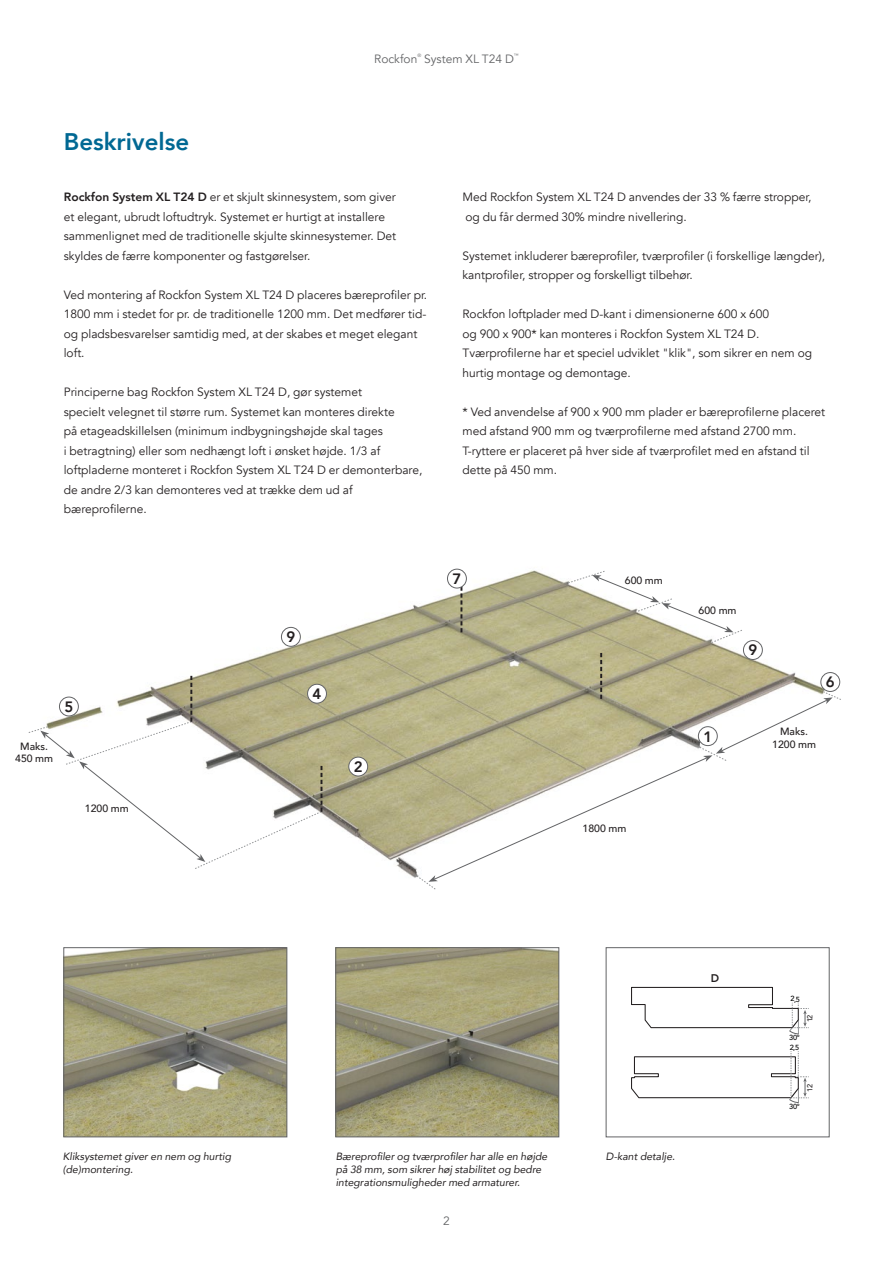
<style>
.page{position:relative;width:893px;height:1263px;background:#fff}
.page>*{position:absolute;margin:0;border:0;box-sizing:border-box;transform-origin:0 0}
.t1{font:800 24px "Avenir";color:#006893}
.t2{font:800 15px "Avenir";color:#231f20}
.t3{font:12px/19.5px "Avenir";color:#231f20}
.t4{font:12px "Avenir";color:#636466}
.t5{font:800 10.95px "Avenir";color:#231f20}
.t6{font:italic 10.5px/12.6px "Avenir";color:#231f20}
.t7{font:500 10.5px/12.6px "Avenir";color:#231f20;text-align:center}
.t8{font:500 7.35px "Avenir";color:#000}
.t9{font:500 7.35px "Avenir";color:#231f20}
.t10{font:4.8px "Avenir";color:#636466}
.s1{font-weight:800}
</style>
<div class="page">
<img style="left:190px;top:568px;width:573px;height:310px">
<img style="left:66px;top:949px;width:219px;height:186px">
<div style="left:64px;top:947px;width:223px;height:190px;border:1px solid #636466"></div>
<svg style="left:460px;top:587px;width:2px;height:45px"></svg>
<div style="left:743px;top:640px;width:19px;height:19px;background:#fff;border-radius:50%"></div>
<div style="left:743px;top:640px;width:19px;height:20px;border:1px solid #636466;border-radius:50%"></div>
<div style="left:281px;top:627px;width:19px;height:19px;background:#fff;border-radius:50%"></div>
<div style="left:281px;top:627px;width:19px;height:19px;border:1px solid #636466;border-radius:50%"></div>
<div style="left:447px;top:569px;width:19px;height:19px;background:#fff;border-radius:50%"></div>
<div style="left:447px;top:569px;width:20px;height:19px;border:1px solid #636466;border-radius:50%"></div>
<svg style="left:308px;top:684px;width:18px;height:19px"></svg>
<div style="left:307px;top:684px;width:20px;height:19px;border:1px solid #636466;border-radius:50%"></div>
<div style="left:349px;top:757px;width:19px;height:19px;background:#fff;border-radius:50%"></div>
<div style="left:349px;top:757px;width:19px;height:19px;border:1px solid #636466;border-radius:50%"></div>
<svg style="left:416px;top:653px;width:425px;height:237px"></svg>
<svg style="left:568px;top:571px;width:174px;height:72px"></svg>
<img style="left:338px;top:949px;width:219px;height:186px">
<div style="left:336px;top:947px;width:223px;height:190px;border:1px solid #636466"></div>
<svg style="left:631px;top:1051px;width:178px;height:52px"></svg>
<svg style="left:631px;top:986px;width:178px;height:48px"></svg>
<div style="left:606px;top:947px;width:223px;height:190px;border:1px solid #636466"></div>
<svg style="left:28px;top:676px;width:294px;height:193px"></svg>
<p class="t4" style="left:374px;top:52px;width:45px">Rockfon</p>
<p class="t10" style="left:417px;top:53px;width:5px">®</p>
<p class="t4" style="left:424px;top:52px;width:91px">System XL T24 D</p>
<p class="t10" style="left:514px;top:53px;width:6px">™</p>
<h1 class="t1" style="left:64px;top:123px;width:127px">Beskrivelse</h1>
<p class="t3" style="left:64px;top:188px;width:334px"><span class="s1">Rockfon System XL T24 D</span> er et skjult skinnesystem, som giver et elegant, ubrudt loftudtryk. Systemet er hurtigt at installere sammenlignet med de traditionelle skjulte skinnesystemer. Det skyldes de færre komponenter og fastgørelser.</p>
<p class="t3" style="left:64px;top:285px;width:365px">Ved montering af Rockfon System XL T24 D placeres bæreprofiler pr.<br>1800 mm i stedet for pr. de traditionelle 1200 mm. Det medfører tid&shy;og pladsbesvarelser samtidig med, at der skabes et meget elegant loft.</p>
<p class="t3" style="left:64px;top:383px;width:360px">Principerne bag Rockfon System XL T24 D, gør systemet<br>specielt velegnet til større rum. Systemet kan monteres direkte<br>på etageadskillelsen (minimum indbygningshøjde skal tages<br>i betragtning) eller som nedhængt loft i ønsket højde. 1/3 af loftpladerne monteret i Rockfon System XL T24 D er demonterbare, de andre 2/3 kan demonteres ved at trække dem ud af bæreprofilerne.</p>
<p class="t7" style="left:15px;top:739px;width:39px">Maks.<br>450 mm</p>
<p class="t2" style="left:64px;top:695px;width:10px">5</p>
<p class="t7" style="left:85px;top:801px;width:45px">1200 mm</p>
<p class="t2" style="left:286px;top:625px;width:10px">9</p>
<p class="t2" style="left:313px;top:682px;width:10px">4</p>
<p class="t2" style="left:354px;top:755px;width:10px">2</p>
<p class="t3" style="left:462px;top:188px;width:351px">Med Rockfon System XL T24 D anvendes der 33 % færre stropper, og du får dermed 30% mindre nivellering.</p>
<p class="t3" style="left:462px;top:246px;width:364px">Systemet inkluderer bæreprofiler, tværprofiler (i forskellige længder), kantprofiler, stropper og forskelligt tilbehør.</p>
<p class="t3" style="left:462px;top:305px;width:351px">Rockfon loftplader med D-kant i dimensionerne 600 x 600<br>og 900 x 900* kan monteres i Rockfon System XL T24 D.<br>Tværprofilerne har et speciel udviklet "klik", som sikrer en nem og hurtig montage og demontage.</p>
<p class="t3" style="left:462px;top:402px;width:364px">* Ved anvendelse af 900 x 900 mm plader er bæreprofilerne placeret med afstand 900 mm og tværprofilerne med afstand 2700 mm.<br>T-ryttere er placeret på hver side af tværprofilet med en afstand til dette på 450 mm.</p>
<p class="t2" style="left:452px;top:567px;width:10px">7</p>
<p class="t7" style="left:625px;top:574px;width:39px">600 mm</p>
<p class="t7" style="left:582px;top:821px;width:45px">1800 mm</p>
<p class="t7" style="left:699px;top:603px;width:39px">600 mm</p>
<p class="t2" style="left:748px;top:638px;width:10px">9</p>
<p class="t2" style="left:703px;top:725px;width:10px">1</p>
<p class="t2" style="left:826px;top:670px;width:10px">6</p>
<p class="t7" style="left:772px;top:725px;width:45px">Maks.<br>1200 mm</p>
<p class="t5" style="left:711px;top:970px;width:10px">D</p>
<p class="t6" style="left:63px;top:1150px;width:170px">Kliksystemet giver en nem og hurtig (de)montering.</p>
<p class="t6" style="left:606px;top:1150px;width:71px">D-kant detalje.</p>
<p class="t6" style="left:336px;top:1150px;width:213px">Bæreprofiler og tværprofiler har alle en højde på 38 mm, som sikrer høj stabilitet og bedre integrationsmuligheder med armaturer.</p>
<p class="t4" style="left:443px;top:1213px;width:8px">2</p>
<p class="t8" style="left:790px;top:992px;width:11px">2,5</p>
<p class="t9" style="left:804px;top:1022px;width:9px;rotate:-90deg">12</p>
<p class="t8" style="left:789px;top:1031px;width:12px">30°</p>
<p class="t8" style="left:790px;top:1041px;width:11px">2,5</p>
<p class="t9" style="left:804px;top:1091px;width:9px;rotate:-90deg">12</p>
<p class="t8" style="left:789px;top:1100px;width:12px">30°</p>
</div>
